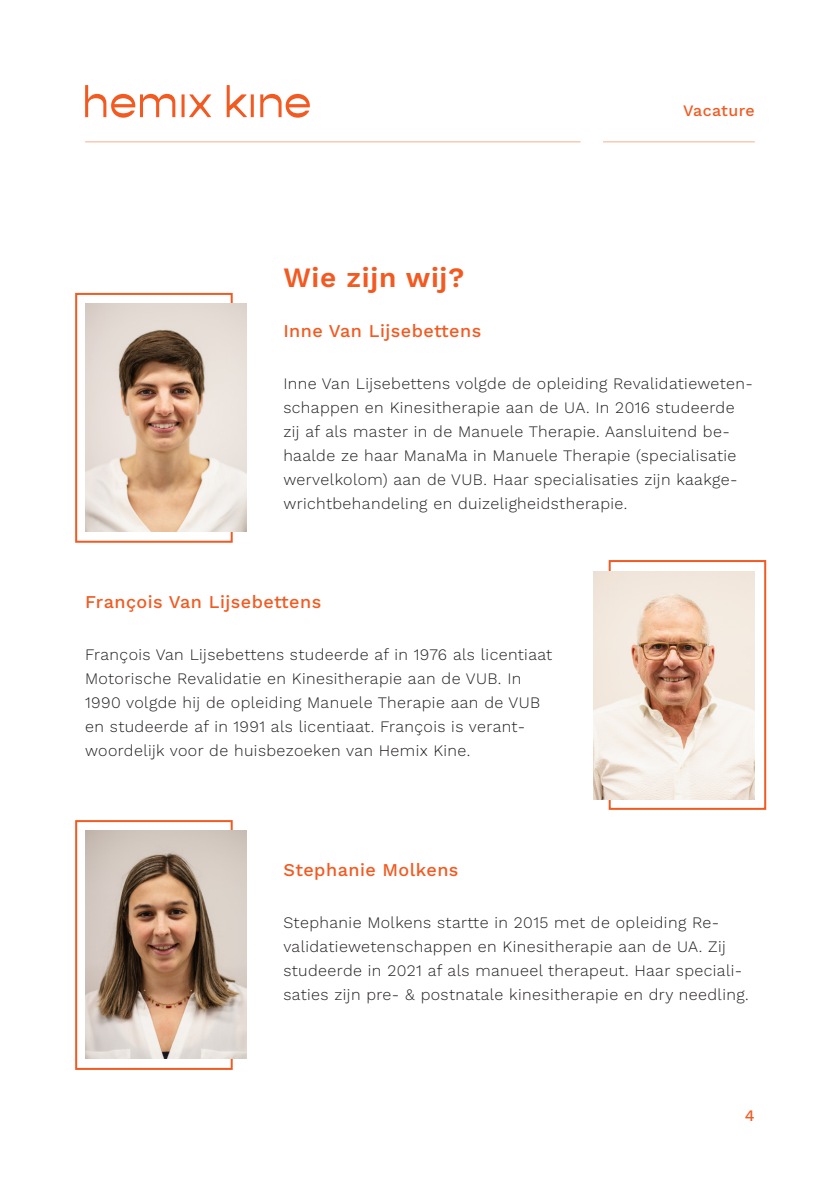
<style>
.page{position:relative;width:840px;height:1191px;background:#fff}
.page>*{position:absolute;margin:0;border:0;box-sizing:border-box;transform-origin:0 0}
.t1{font:600 28px "Work Sans";letter-spacing:.025em;color:#f25a21}
.t2{font:500 18px "Work Sans";letter-spacing:.025em;color:#f25a21}
.t3{font:300 16px/24px "Work Sans";letter-spacing:.025em;color:#231f20}
.t4{font:500 16px "Work Sans";letter-spacing:.025em;color:#f25a21}
</style>
<div class="page">
<svg style="left:85px;top:85px;width:90px;height:33px"></svg>
<hr style="left:181px;top:94px;width:3px;height:23px;background:#f25a21">
<svg style="left:226px;top:85px;width:21px;height:32px"></svg>
<svg style="left:250px;top:94px;width:4px;height:23px"></svg>
<svg style="left:260px;top:94px;width:49px;height:24px"></svg>
<svg style="left:189px;top:94px;width:22px;height:23px"></svg>
<hr style="left:85px;top:141px;width:495px;height:1px;background:#f25a21">
<hr style="left:602px;top:141px;width:152px;height:1px;background:#f25a21">
<div style="left:608px;top:560px;width:157px;height:250px;border:2px solid #f25a21"></div>
<div style="left:75px;top:293px;width:157px;height:250px;border:2px solid #f25a21"></div>
<div style="left:75px;top:820px;width:157px;height:250px;border:2px solid #f25a21"></div>
<img style="left:85px;top:303px;width:162px;height:228px">
<img style="left:85px;top:831px;width:162px;height:227px">
<img style="left:593px;top:571px;width:161px;height:228px">
<p class="t1" style="left:283px;top:256px;width:183px">Wie zijn wij?</p>
<p class="t4" style="left:682px;top:98px;width:73px">Vacature</p>
<p class="t2" style="left:283px;top:317px;width:199px">Inne Van Lijsebettens</p>
<p class="t3" style="left:283px;top:370px;width:471px">Inne Van Lijsebettens volgde de opleiding Revalidatieweten&shy;schappen en Kinesitherapie aan de UA. In 2016 studeerde zij af als master in de Manuele Therapie. Aansluitend be&shy;haalde ze haar ManaMa in Manuele Therapie (specialisatie wervelkolom) aan de VUB. Haar specialisaties zijn kaakge&shy;wrichtbehandeling en duizeligheidstherapie.</p>
<p class="t2" style="left:85px;top:588px;width:237px">François Van Lijsebettens</p>
<p class="t3" style="left:85px;top:642px;width:468px">François Van Lijsebettens studeerde af in 1976 als licentiaat Motorische Revalidatie en Kinesitherapie aan de VUB. In 1990 volgde hij de opleiding Manuele Therapie aan de VUB en studeerde af in 1991 als licentiaat. François is verant&shy;woordelijk voor de huisbezoeken van Hemix Kine.</p>
<p class="t2" style="left:283px;top:856px;width:176px">Stephanie Molkens</p>
<p class="t3" style="left:283px;top:910px;width:466px">Stephanie Molkens startte in 2015 met de opleiding Re&shy;validatiewetenschappen en Kinesitherapie aan de UA. Zij studeerde in 2021 af als manueel therapeut. Haar speciali&shy;saties zijn pre- &amp; postnatale kinesitherapie en dry needling.</p>
<p class="t4" style="left:744px;top:1103px;width:11px">4</p>
</div>
